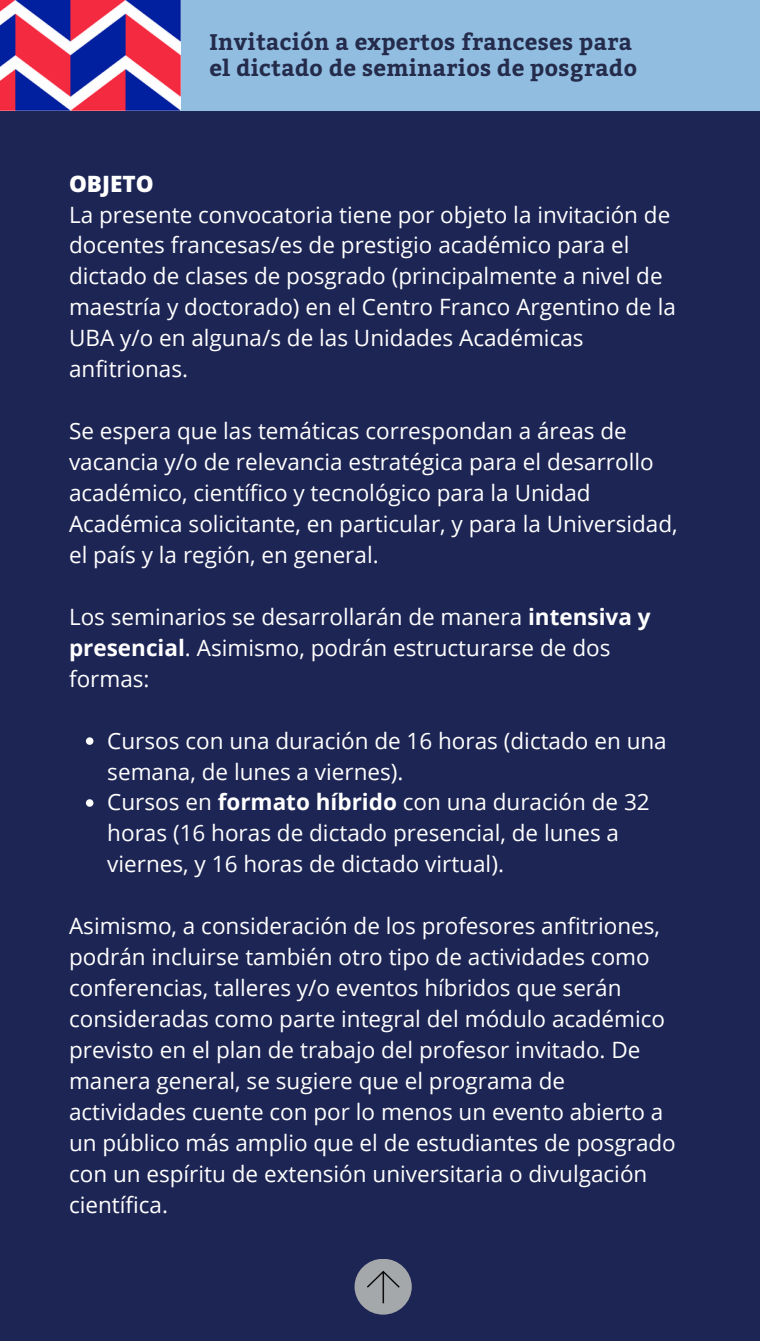
<style>
.page{position:relative;width:760px;height:1341px;background:#fff}
.page>*{position:absolute;margin:0;border:0;box-sizing:border-box;transform-origin:0 0}
.t1{font:22.5px/31px "Open Sans";color:#fff}
.t2{font:700 22.5px/26.2px "Bitter";letter-spacing:.015em;color:#242b4b}
.t3{font:800 22.5px "Open Sans";color:#fff}
.s1{font-weight:700}
</style>
<div class="page">
<div style="left:0;top:0;width:759px;height:1341px;background:#1d2554"></div>
<div style="left:180px;top:0;width:579px;height:110px;background:#91bde1"></div>
<svg style="left:86px;top:737px;width:7px;height:8px"></svg>
<svg style="left:86px;top:799px;width:7px;height:8px"></svg>
<img style="left:0;top:0;width:180px;height:111px">
<div style="left:354px;top:1258px;width:57px;height:56px;background:#a5a8ab;border-radius:50%"></div>
<img style="left:367px;top:1270px;width:32px;height:34px">
<p class="t2" style="left:209px;top:27px;width:429px">Invitación a expertos franceses para el dictado de seminarios de posgrado</p>
<p class="t3" style="left:69px;top:167px;width:86px">OBJETO</p>
<h1 class="t1" style="left:69px;top:198px;width:608px">La presente convocatoria tiene por objeto la invitación de docentes francesas/es de prestigio académico para el dictado de clases de posgrado (principalmente a nivel de maestría y doctorado) en el Centro Franco Argentino de la UBA y/o en alguna/s de las Unidades Académicas anfitrionas.</h1>
<p class="t1" style="left:69px;top:415px;width:610px">Se espera que las temáticas correspondan a áreas de vacancia y/o de relevancia estratégica para el desarrollo académico, científico y tecnológico para la Unidad Académica solicitante, en particular, y para la Universidad, el país y la región, en general.</p>
<p class="t1" style="left:69px;top:600px;width:583px">Los seminarios se desarrollarán de manera <span class="s1">intensiva y presencial</span>. Asimismo, podrán estructurarse de dos formas:</p>
<p class="t1" style="left:107px;top:724px;width:561px">Cursos con una duración de 16 horas (dictado en una semana, de lunes a viernes).</p>
<p class="t1" style="left:107px;top:786px;width:543px">Cursos en <span class="s1">formato híbrido</span> con una duración de 32 horas (16 horas de dictado presencial, de lunes a viernes, y 16 horas de dictado virtual).</p>
<p class="t1" style="left:69px;top:910px;width:608px">Asimismo, a consideración de los profesores anfitriones, podrán incluirse también otro tipo de actividades como conferencias, talleres y/o eventos híbridos que serán consideradas como parte integral del módulo académico previsto en el plan de trabajo del profesor invitado. De manera general, se sugiere que el programa de actividades cuente con por lo menos un evento abierto a un público más amplio que el de estudiantes de posgrado con un espíritu de extensión universitaria o divulgación científica.</p>
</div>
